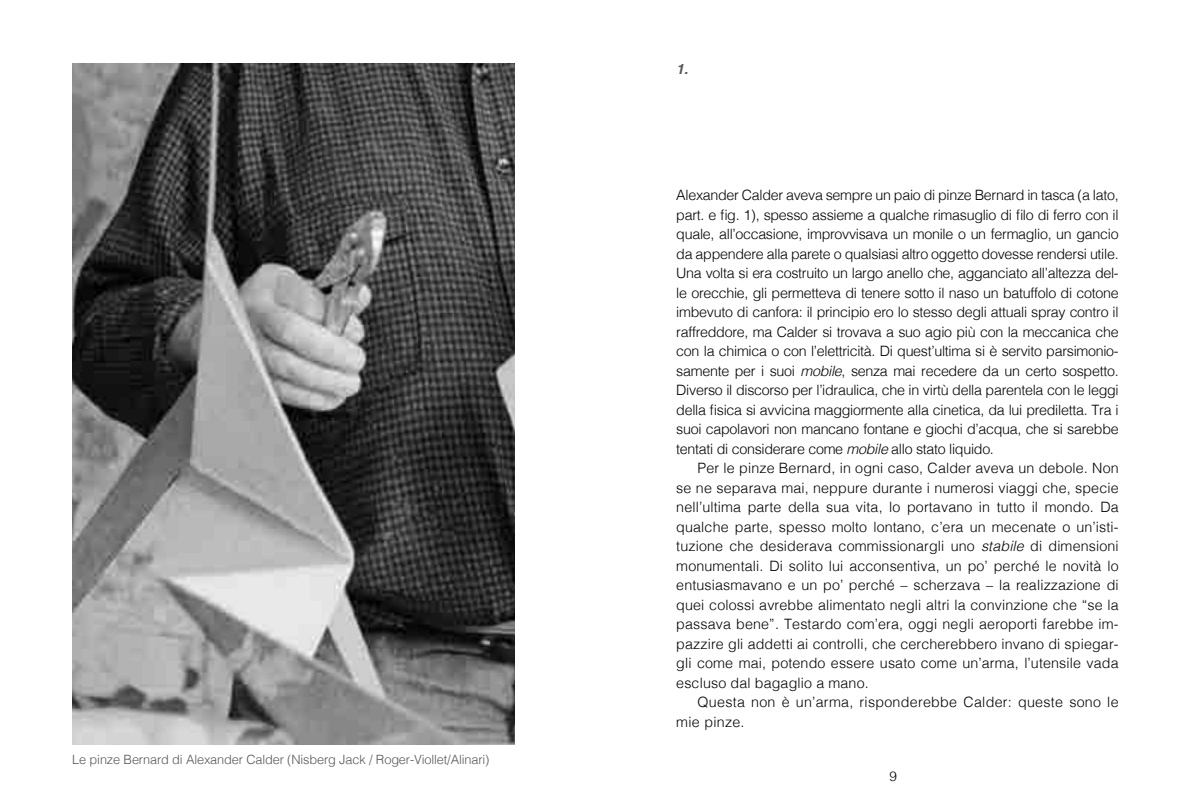
<style>
.page{position:relative;width:1191px;height:808px;background:#fff}
.page>*{position:absolute;margin:0;border:0;box-sizing:border-box;transform-origin:0 0}
.t1{font:300 14.25px/19.5px "Helvetica";letter-spacing:.01em;color:#000;text-align:justify}
.t2{font:italic 700 14.25px "Helvetica";color:#575756}
.t3{font:300 13.5px "Helvetica";color:#000}
.t4{font:300 12.75px "Helvetica";letter-spacing:-.01em;color:#575756}
.s1{font-style:italic}
</style>
<div class="page">
<img style="left:72px;top:63px;width:442px;height:681px">
<p class="t4" style="left:72px;top:748px;width:419px">Le pinze Bernard di Alexander Calder (Nisberg Jack / Roger-Viollet/Alinari)</p>
<p class="t2" style="left:676px;top:58px;width:13px">1.</p>
<p class="t1" style="left:676px;top:184px;width:444px">Alexander Calder aveva sempre un paio di pinze Bernard in tasca (a lato, part. e fig. 1), spesso assieme a qualche rimasuglio di filo di ferro con il quale, all’occasione, improvvisava un monile o un fermaglio, un gancio da appendere alla parete o qualsiasi altro oggetto dovesse rendersi utile.<br>Una volta si era costruito un largo anello che, agganciato all’altezza del&shy;le orecchie, gli permetteva di tenere sotto il naso un batuffolo di cotone imbevuto di canfora: il principio ero lo stesso degli attuali spray contro il raffreddore, ma Calder si trovava a suo agio più con la meccanica che con la chimica o con l’elettricità. Di quest’ultima si è servito parsimonio&shy;samente per i suoi <span class="s1">mobile</span>, senza mai recedere da un certo sospetto.<br>Diverso il discorso per l’idraulica, che in virtù della parentela con le leggi della fisica si avvicina maggiormente alla cinetica, da lui prediletta. Tra i suoi capolavori non mancano fontane e giochi d’acqua, che si sarebbe tentati di considerare come <span class="s1">mobile</span> allo stato liquido.</p>
<p class="t1" style="left:676px;top:457px;width:444px;text-indent:21px">Per le pinze Bernard, in ogni caso, Calder aveva un debole. Non se ne separava mai, neppure durante i numerosi viaggi che, specie nell’ultima parte della sua vita, lo portavano in tutto il mondo. Da qualche parte, spesso molto lontano, c’era un mecenate o un’isti&shy;tuzione che desiderava commissionargli uno <span class="s1">stabile</span> di dimensioni monumentali. Di solito lui acconsentiva, un po’ perché le novità lo entusiasmavano e un po’ perché – scherzava – la realizzazione di quei colossi avrebbe alimentato negli altri la convinzione che “se la passava bene”. Testardo com’era, oggi negli aeroporti farebbe im&shy;pazzire gli addetti ai controlli, che cercherebbero invano di spiegar&shy;gli come mai, potendo essere usato come un’arma, l’utensile vada escluso dal bagaglio a mano.</p>
<p class="t1" style="left:676px;top:691px;width:444px;text-indent:21px">Questa non è un’arma, risponderebbe Calder: queste sono le mie pinze.</p>
<p class="t3" style="left:889px;top:765px;width:9px">9</p>
</div>
